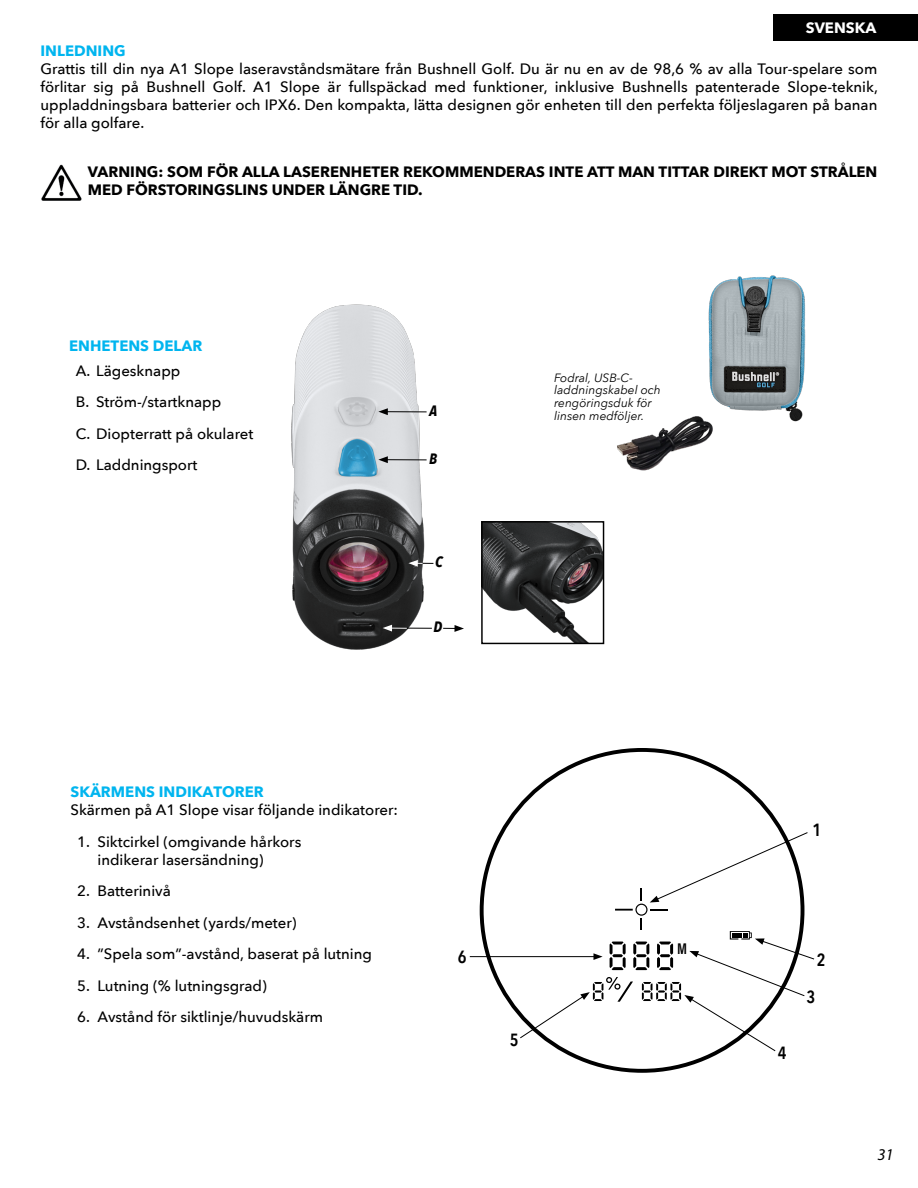
<style>
.page{position:relative;width:918px;height:1188px;background:#fff}
.page>*{position:absolute;margin:0;border:0;box-sizing:border-box;transform-origin:0 0}
.t1{font:600 17.55px "Avenir Next Condensed";color:#000}
.t2{font:italic 16.5px "Myriad Pro";color:#000}
.t3{font:600 15.6px "Acumin Pro Cond";color:#000}
.t4{font:500 15px/18px "Avenir Next";color:#000}
.t5{font:700 15px/18px "Avenir Next";color:#000}
.t6{font:700 15px "Avenir Next";color:#00b5ef}
.t7{font:700 15px "Avenir Next";color:#fff}
.t8{font:italic 700 15px "Avenir Next Condensed";color:#000}
.t9{font:italic 12px/12.6px "Avenir Next";color:#000}
</style>
<div class="page">
<img style="left:41px;top:165px;width:41px;height:35px">
<img style="left:291px;top:304px;width:143px;height:346px">
<hr style="left:385px;top:459px;width:42px;height:1px;background:#000">
<svg style="left:378px;top:456px;width:10px;height:7px"></svg>
<img style="left:483px;top:523px;width:119px;height:119px">
<div style="left:481px;top:521px;width:123px;height:123px;border:1px solid #000"></div>
<hr style="left:385px;top:411px;width:42px;height:1px;background:#000">
<svg style="left:378px;top:408px;width:10px;height:7px"></svg>
<hr style="left:390px;top:628px;width:42px;height:1px;background:#000">
<svg style="left:408px;top:560px;width:25px;height:7px"></svg>
<svg style="left:383px;top:625px;width:24px;height:7px"></svg>
<svg style="left:443px;top:625px;width:21px;height:7px"></svg>
<hr style="left:470px;top:956px;width:126px;height:1px;background:#000">
<svg style="left:520px;top:832px;width:295px;height:220px"></svg>
<img style="left:617px;top:416px;width:96px;height:55px">
<div style="left:773px;top:14px;width:145px;height:26px;background:#000"></div>
<img style="left:701px;top:275px;width:105px;height:154px">
<p class="t7" style="left:806px;top:15px;width:72px">SVENSKA</p>
<p class="t6" style="left:40px;top:37px;width:87px">INLEDNING</p>
<p class="t4" style="left:40px;top:59px;width:839px;text-align:justify">Grattis till din nya A1 Slope laseravståndsmätare från Bushnell Golf. Du är nu en av de 98,6 % av alla Tour-spelare som förlitar sig på Bushnell Golf. A1 Slope är fullspäckad med funktioner, inklusive Bushnells patenterade Slope-teknik, uppladdningsbara batterier och IPX6. Den kompakta, lätta designen gör enheten till den perfekta följeslagaren på banan för alla golfare.</p>
<p class="t5" style="left:88px;top:163px;width:791px">VARNING: SOM FÖR ALLA LASERENHETER REKOMMENDERAS INTE ATT MAN TITTAR DIREKT MOT STRÅLEN<br>MED FÖRSTORINGSLINS UNDER LÄNGRE TID.</p>
<p class="t6" style="left:69px;top:333px;width:135px">ENHETENS DELAR</p>
<p class="t4" style="left:76px;top:354px;width:179px;line-height:31.5px">A. Lägesknapp<br>B. Ström-/startknapp<br>C. Diopterratt på okularet<br>D. Laddningsport</p>
<p class="t8" style="left:429px;top:401px;width:10px">A</p>
<p class="t8" style="left:429px;top:449px;width:10px">B</p>
<p class="t8" style="left:435px;top:553px;width:9px">C</p>
<p class="t8" style="left:433px;top:618px;width:10px">D</p>
<p class="t9" style="left:554px;top:371px;width:108px">Fodral, USB-C&shy;laddningskabel och rengöringsduk för linsen medföljer.</p>
<p class="t6" style="left:70px;top:779px;width:195px">SKÄRMENS INDIKATORER</p>
<p class="t4" style="left:70px;top:801px;width:329px">Skärmen på A1 Slope visar följande indikatorer:</p>
<p class="t4" style="left:98px;top:832px;width:205px;text-indent:-20px">1. Siktcirkel (omgivande hårkors indikerar lasersändning)</p>
<p class="t4" style="left:77px;top:882px;width:95px">2. Batterinivå</p>
<p class="t4" style="left:77px;top:913px;width:221px">3. Avståndsenhet (yards/meter)</p>
<p class="t4" style="left:77px;top:945px;width:296px">4. ”Spela som”-avstånd, baserat på lutning</p>
<p class="t4" style="left:77px;top:976px;width:191px">5. Lutning (% lutningsgrad)</p>
<p class="t4" style="left:77px;top:1008px;width:247px">6. Avstånd för siktlinje/huvudskärm</p>
<p class="t1" style="left:458px;top:942px;width:10px">6</p>
<p class="t1" style="left:510px;top:1024px;width:10px">5</p>
<p class="t3" style="left:677px;top:939px;width:11px">M</p>
<p class="t1" style="left:812px;top:815px;width:10px">1</p>
<p class="t1" style="left:778px;top:1037px;width:10px">4</p>
<p class="t1" style="left:817px;top:945px;width:10px">2</p>
<p class="t1" style="left:806px;top:982px;width:10px">3</p>
<p class="t2" style="left:878px;top:1144px;width:18px">31</p>
</div>
